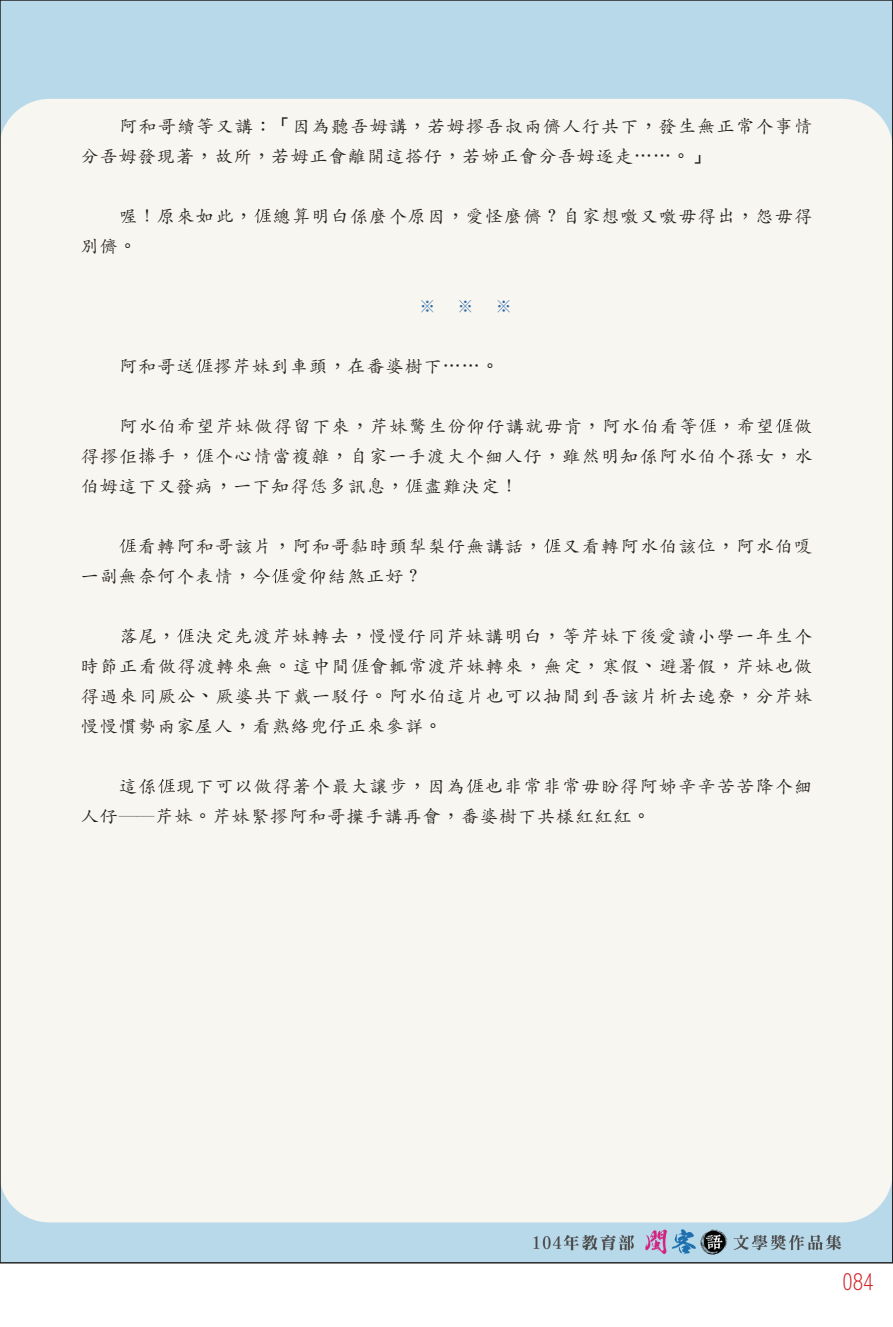
<style>
.page{position:relative;width:893px;height:1327px;background:#fff}
.page>*{position:absolute;margin:0;border:0;box-sizing:border-box;transform-origin:0 0}
.t1{font:21px "DF Li Hei Lt WIN BF";color:#d1232a}
.t2{font:18px/30px "Adobe Kaiti Std";letter-spacing:.075em;color:#231f20}
.t3{font:300 18px "Adobe Ming Std";color:#2767a4}
.s1{font-family:"DF Li Kai Shu Md WIN BF"}
</style>
<div class="page">
<img style="left:2px;top:2px;width:889px;height:1259px">
<svg style="left:254px;top:209px;width:17px;height:14px"></svg>
<svg style="left:196px;top:359px;width:17px;height:14px"></svg>
<svg style="left:699px;top:419px;width:17px;height:14px"></svg>
<svg style="left:776px;top:419px;width:17px;height:14px"></svg>
<svg style="left:139px;top:447px;width:17px;height:18px"></svg>
<svg style="left:196px;top:449px;width:17px;height:14px"></svg>
<svg style="left:405px;top:479px;width:17px;height:14px"></svg>
<svg style="left:119px;top:539px;width:17px;height:14px"></svg>
<svg style="left:544px;top:539px;width:17px;height:14px"></svg>
<svg style="left:272px;top:569px;width:17px;height:14px"></svg>
<svg style="left:177px;top:629px;width:17px;height:14px"></svg>
<svg style="left:351px;top:659px;width:17px;height:14px"></svg>
<svg style="left:158px;top:779px;width:17px;height:14px"></svg>
<svg style="left:466px;top:779px;width:17px;height:14px"></svg>
<p class="t2" style="left:81px;top:111px;width:733px;text-indent:38px">阿和哥續等又講<span class="s1">：「</span>因為聽吾姆講<span class="s1">，</span>若姆摎吾叔兩儕人行共下<span class="s1">，</span>發生無正常个事情分吾姆發現著<span class="s1">，</span>故所<span class="s1">，</span>若姆正會離開這搭仔<span class="s1">，</span>若姊正會分吾姆逐走<span class="s1">……。」</span></p>
<p class="t2" style="left:81px;top:201px;width:733px;text-indent:38px">喔<span class="s1">！</span>原來如此<span class="s1">，</span> 總算明白係麼个原因<span class="s1">，</span>愛怪麼儕<span class="s1">？</span>自家想噭又噭毋得出<span class="s1">，</span>怨毋得別儕<span class="s1">。</span></p>
<p class="t3" style="left:418px;top:296px;width:96px">※※※</p>
<p class="t2" style="left:119px;top:351px;width:381px">阿和哥送 摎芹妹到車頭<span class="s1">，</span>在番婆樹下<span class="s1">……。</span></p>
<p class="t2" style="left:81px;top:411px;width:733px;text-align:justify;text-indent:38px">阿水伯希望芹妹做得留下來<span class="s1">，</span>芹妹驚生份仰仔講就毋肯<span class="s1">，</span>阿水伯看等 <span class="s1">，</span>希望 做得摎佢 手<span class="s1">，</span> 个心情當複雜<span class="s1">，</span>自家一手渡大个細人仔<span class="s1">，</span>雖然明知係阿水伯个孫女<span class="s1">，</span>水伯姆這下又發病<span class="s1">，</span>一下知得恁多訊息<span class="s1">，</span> 盡難決定<span class="s1">！</span></p>
<p class="t2" style="left:81px;top:531px;width:733px;text-indent:57px">看轉阿和哥該片<span class="s1">，</span>阿和哥黏時頭犁梨仔無講話<span class="s1">，</span> 又看轉阿水伯該位<span class="s1">，</span>阿水伯嗄一副無奈何个表情<span class="s1">，</span>今 愛仰結煞正好<span class="s1">？</span></p>
<p class="t2" style="left:81px;top:621px;width:733px;text-align:justify;text-indent:38px">落尾<span class="s1">，</span> 決定先渡芹妹轉去<span class="s1">，</span>慢慢仔同芹妹講明白<span class="s1">，</span>等芹妹下後愛讀小學一年生个時節正看做得渡轉來無<span class="s1">。</span>這中間 會輒常渡芹妹轉來<span class="s1">，</span>無定<span class="s1">，</span>寒假<span class="s1">、</span>避暑假<span class="s1">，</span>芹妹也做得過來同厥公<span class="s1">、</span>厥婆共下戴一駁仔<span class="s1">。</span>阿水伯這片也可以抽間到吾該片析去遶尞<span class="s1">，</span>分芹妹慢慢慣勢兩家屋人<span class="s1">，</span>看熟絡兜仔正來參詳<span class="s1">。</span></p>
<p class="t2" style="left:81px;top:771px;width:733px;text-indent:38px">這係 現下可以做得著个最大讓步<span class="s1">，</span>因為 也非常非常毋盼得阿姊辛辛苦苦降个細人仔──芹妹<span class="s1">。</span>芹妹緊摎阿和哥擛手講再會<span class="s1">，</span>番婆樹下共樣紅紅紅<span class="s1">。</span></p>
<p class="t1" style="left:842px;top:1271px;width:33px">084</p>
</div>
